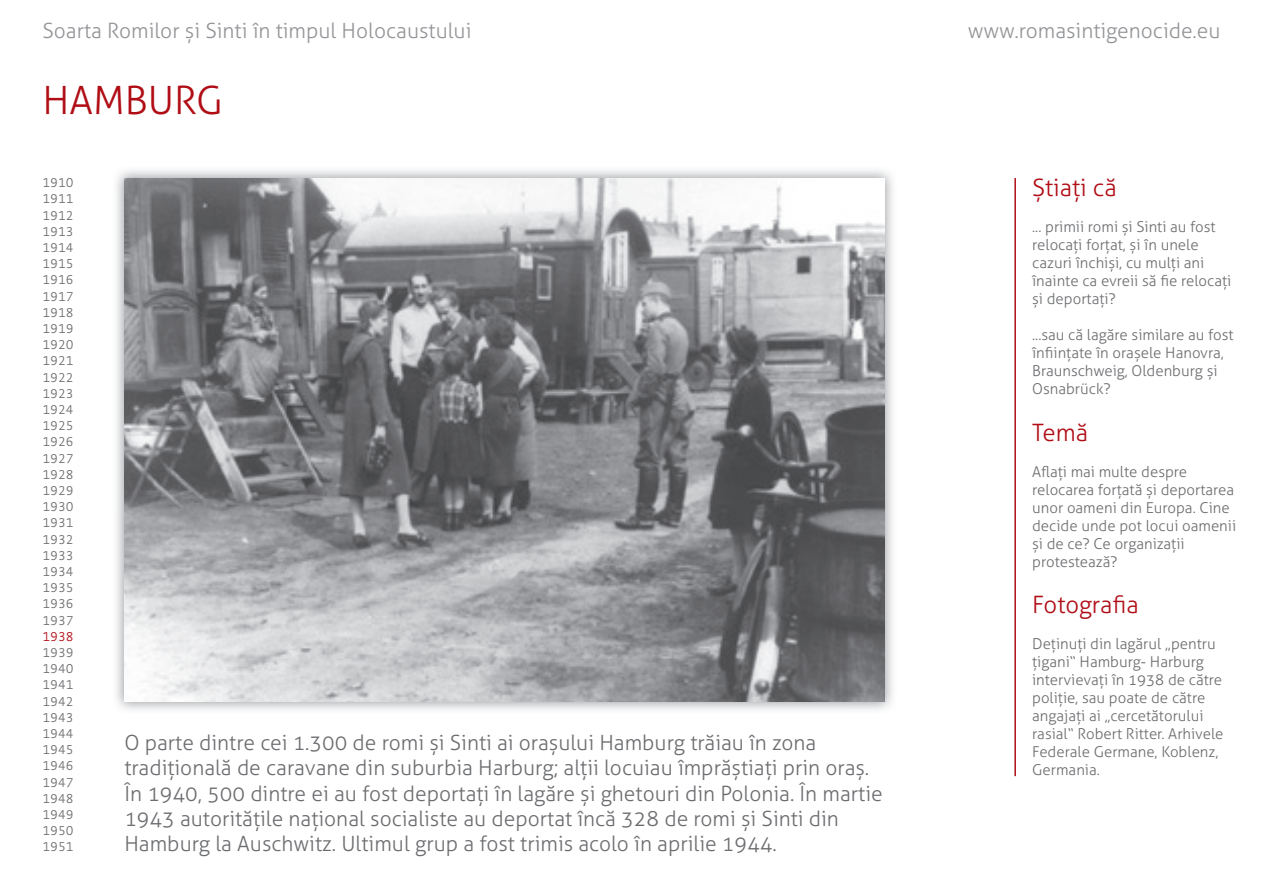
<style>
.page{position:relative;width:1263px;height:893px;background:#fff}
.page>*{position:absolute;margin:0;border:0;box-sizing:border-box;transform-origin:0 0}
.t1{font:300 39px "Aller";color:#b00d15}
.t2{font:300 24px "Aller";color:#b00d15}
.t3{font:300 21px/25.2px "Aller";color:#6c6d70}
.t4{font:300 21px "Aller";color:#939598}
.t5{font:300 15px/18px "Aller";color:#6c6d70}
.t6{font:300 13.5px/16.2px "Strada TF";color:#6c6d70;text-align:justify}
.t7{font:300 13.5px "Strada TF";color:#b00d15}
</style>
<div class="page">
<img style="left:116px;top:170px;width:777px;height:540px">
<img style="left:124px;top:178px;width:760px;height:524px">
<hr style="left:1014px;top:178px;width:2px;height:598px;background:#b00d15">
<h3 class="t4" style="left:43px;top:18px;width:430px">Soarta Romilor și Sinti în timpul Holocaustului</h3>
<h3 class="t4" style="left:968px;top:18px;width:254px">www.romasintigenocide.eu</h3>
<h1 class="t1" style="left:43px;top:76px;width:182px">HAMBURG</h1>
<p class="t6" style="left:43px;top:175px;width:33px">1910<br>1911<br>1912<br>1913<br>1914<br>1915<br>1916<br>1917<br>1918<br>1919<br>1920<br>1921<br>1922<br>1923<br>1924<br>1925<br>1926<br>1927<br>1928<br>1929<br>1930<br>1931<br>1932<br>1933<br>1934<br>1935<br>1936<br>1937</p>
<p class="t7" style="left:43px;top:629px;width:33px">1938</p>
<p class="t6" style="left:43px;top:644px;width:33px">1939<br>1940<br>1941<br>1942<br>1943<br>1944<br>1945<br>1946<br>1947<br>1948<br>1949<br>1950<br>1951</p>
<p class="t3" style="left:124px;top:730px;width:760px">O parte dintre cei 1.300 de romi și Sinti ai orașului Hamburg trăiau în zona tradițională de caravane din suburbia Harburg; alții locuiau împrăștiați prin oraș.<br>În 1940, 500 dintre ei au fost deportați în lagăre și ghetouri din Polonia. În martie 1943 autoritățile național socialiste au deportat încă 328 de romi și Sinti din Hamburg la Auschwitz. Ultimul grup a fost trimis acolo în aprilie 1944.</p>
<h2 class="t2" style="left:1032px;top:173px;width:86px">Știați că</h2>
<p class="t5" style="left:1032px;top:217px;width:201px">... primii romi și Sinti au fost relocați forțat, și în unele cazuri închiși, cu mulți ani înainte ca evreii să fie relocați și deportați?</p>
<p class="t5" style="left:1032px;top:325px;width:203px">...sau că lagăre similare au fost înființate în orașele Hanovra,<br>Braunschweig, Oldenburg și<br>Osnabrück?</p>
<h2 class="t2" style="left:1032px;top:418px;width:57px">Temă</h2>
<p class="t5" style="left:1032px;top:462px;width:205px">Aflați mai multe despre relocarea forțată și deportarea unor oameni din Europa. Cine decide unde pot locui oamenii și de ce? Ce organizații protestează?</p>
<h2 class="t2" style="left:1032px;top:590px;width:108px">Fotografia</h2>
<p class="t5" style="left:1032px;top:635px;width:193px">Deținuți din lagărul „pentru țigani“ Hamburg- Harburg intervievați în 1938 de către poliție, sau poate de către angajați ai „cercetătorului rasial“ Robert Ritter. Arhivele<br>Federale Germane, Koblenz,<br>Germania.</p>
</div>
